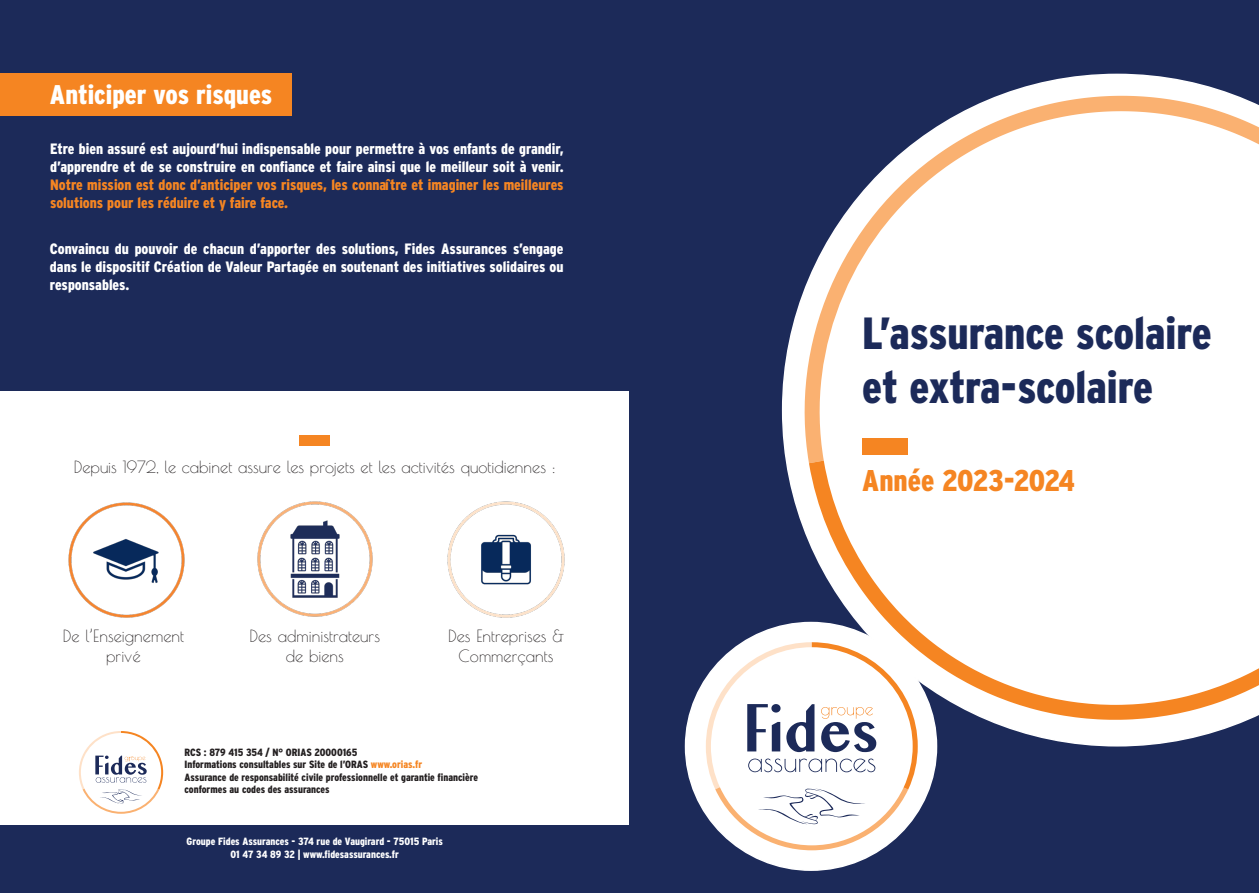
<style>
.page{position:relative;width:1259px;height:893px;background:#fff}
.page>*{position:absolute;margin:0;border:0;box-sizing:border-box;transform-origin:0 0}
.t1{font:900 condensed 45px "Interstate";color:#1c2a59}
.t2{font:900 condensed 30px "Interstate";letter-spacing:-.02em;color:#f58522}
.t3{font:900 condensed 27px "Interstate";color:#fff}
.t4{font:16.5px/19.8px "Poiret One";color:#231f20;text-align:center}
.t5{font:900 condensed 15px/18px "Interstate";color:#fff;text-align:justify}
.t6{font:900 condensed 10.5px/12.6px "Interstate";color:#231f20}
.t7{font:900 condensed 10.5px "Interstate";color:#fff}
.s1{color:#f58522}
</style>
<div class="page">
<svg style="left:79px;top:731px;width:84px;height:83px"></svg>
<div style="left:0;top:825px;width:642px;height:68px;background:#1c2a59"></div>
<img style="left:68px;top:502px;width:117px;height:116px">
<img style="left:447px;top:501px;width:118px;height:117px">
<img style="left:257px;top:501px;width:116px;height:116px">
<div style="left:0;top:0;width:642px;height:390px;background:#1c2a59"></div>
<div style="left:0;top:73px;width:291px;height:43px;background:#f58522"></div>
<div style="left:299px;top:436px;width:31px;height:10px;background:#f58522"></div>
<div style="left:629px;top:0;width:630px;height:893px;background:#1c2a59"></div>
<div style="left:685px;top:622px;width:251px;height:248px;background:#fff;border-radius:50%"></div>
<svg style="left:782px;top:74px;width:466px;height:672px"></svg>
<svg style="left:706px;top:642px;width:211px;height:208px"></svg>
<svg style="left:788px;top:96px;width:471px;height:367px;background:#e7e4e5"></svg>
<svg style="left:809px;top:461px;width:450px;height:259px;background:#f8f0e9"></svg>
<div style="left:862px;top:438px;width:46px;height:16px;background:#f58522"></div>
<p class="t3" style="left:50px;top:79px;width:224px">Anticiper vos risques</p>
<p class="t5" style="left:50px;top:140px;width:515px">Etre bien assuré est aujourd’hui indispensable pour permettre à vos enfants de grandir, d’apprendre et de se construire en confiance et faire ainsi que le meilleur soit à venir.<br><span class="s1">Notre mission est donc d’anticiper vos risques, les connaître et imaginer les meilleures solutions pour les réduire et y faire face.</span></p>
<p class="t5" style="left:50px;top:240px;width:515px">Convaincu du pouvoir de chacun d’apporter des solutions, Fides Assurances s’engage dans le dispositif Création de Valeur Partagée en soutenant des initiatives solidaires ou responsables.</p>
<p class="t4" style="left:74px;top:457px;width:483px">Depuis 1972, le cabinet assure les projets et les activités quotidiennes :</p>
<p class="t4" style="left:63px;top:626px;width:123px">De l’Enseignement</p>
<p class="t4" style="left:106px;top:646px;width:36px">privé</p>
<p class="t4" style="left:249px;top:626px;width:132px">Des administrateurs de biens</p>
<p class="t4" style="left:448px;top:626px;width:117px">Des Entreprises &amp;</p>
<p class="t4" style="left:458px;top:646px;width:96px">Commerçants</p>
<p class="t6" style="left:185px;top:745px;width:174px">RCS : 879 415 354 / N° ORIAS 20000165</p>
<p class="t6" style="left:185px;top:758px;width:239px">Informations consultables sur Site de l’ORAS <span class="s1">www.orias.fr</span></p>
<p class="t6" style="left:185px;top:771px;width:295px">Assurance de responsabilité civile professionnelle et garantie financière conformes au codes des assurances</p>
<p class="t7" style="left:187px;top:835px;width:258px">Groupe Fides Assurances - 374 rue de Vaugirard - 75015 Paris</p>
<p class="t7" style="left:230px;top:848px;width:170px">01 47 34 89 32 | www.fidesassurances.fr</p>
<p class="t1" style="left:862px;top:308px;width:351px">L’assurance scolaire</p>
<p class="t1" style="left:862px;top:362px;width:292px">et extra-scolaire</p>
<p class="t2" style="left:862px;top:464px;width:214px">Année 2023-2024</p>
</div>
